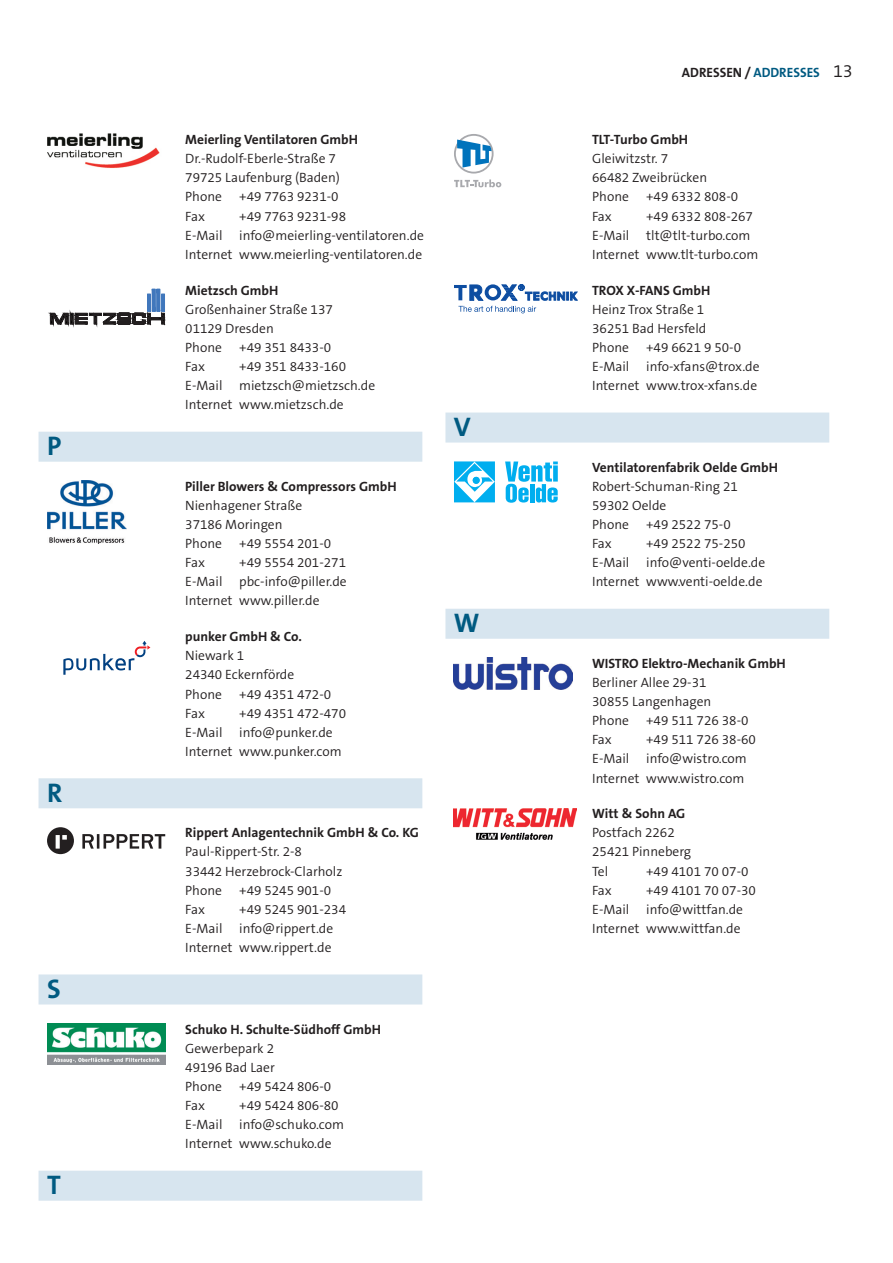
<style>
.page{position:relative;width:893px;height:1263px;background:#fff}
.page>*{position:absolute;margin:0;border:0;box-sizing:border-box;transform-origin:0 0}
.t1{font:700 27px "The Sans B7";color:#005a81}
.t2{font:300 13.5px/19.2px "The Sans B4";color:#231f20}
.t3{font:700 13.5px "The Sans B7";color:#231f20}
.t4{font:700 13.5px "The Sans B Plus W7";color:#231f20}
.s1{color:#005a81}
.s2{font-family:"The Sans B4";font-weight:300;font-size:18px}
</style>
<div class="page">
<svg style="left:454px;top:134px;width:47px;height:53px"></svg>
<svg style="left:454px;top:284px;width:123px;height:29px"></svg>
<div style="left:445px;top:412px;width:384px;height:30px;background:#d7e5ef"></div>
<svg style="left:454px;top:461px;width:41px;height:41px"></svg>
<svg style="left:505px;top:461px;width:53px;height:42px"></svg>
<div style="left:445px;top:609px;width:384px;height:30px;background:#d7e5ef"></div>
<img style="left:454px;top:658px;width:119px;height:31px">
<img style="left:454px;top:808px;width:122px;height:31px">
<img style="left:47px;top:134px;width:113px;height:34px">
<svg style="left:50px;top:288px;width:115px;height:37px"></svg>
<div style="left:39px;top:432px;width:383px;height:30px;background:#d7e5ef"></div>
<img style="left:47px;top:481px;width:80px;height:62px">
<svg style="left:63px;top:641px;width:87px;height:34px"></svg>
<div style="left:39px;top:778px;width:383px;height:30px;background:#d7e5ef"></div>
<svg style="left:47px;top:827px;width:27px;height:27px"></svg>
<svg style="left:82px;top:834px;width:83px;height:15px"></svg>
<div style="left:39px;top:974px;width:383px;height:30px;background:#d7e5ef"></div>
<img style="left:47px;top:1023px;width:119px;height:42px">
<div style="left:39px;top:1171px;width:383px;height:30px;background:#d7e5ef"></div>
<h1 class="t1" style="left:47px;top:432px;width:16px">P</h1>
<h1 class="t1" style="left:47px;top:778px;width:17px">R</h1>
<h1 class="t1" style="left:47px;top:974px;width:15px">S</h1>
<h1 class="t1" style="left:47px;top:1171px;width:15px">T</h1>
<p class="t3" style="left:185px;top:132px;width:174px">Meierling Ventilatoren GmbH</p>
<p class="t2" style="left:185px;top:150px;width:156px">Dr.-Rudolf-Eberle-Straße 7<br>79725 Laufenburg (Baden)<br>Phone</p>
<p class="t2" style="left:239px;top:188px;width:101px">+49 7763 9231-0</p>
<p class="t2" style="left:185px;top:207px;width:21px">Fax</p>
<p class="t2" style="left:185px;top:207px;width:240px;text-indent:54px">+49 7763 9231-98<br>E-Mail info@meierling-ventilatoren.de<br>Internet www.meierling-ventilatoren.de</p>
<p class="t3" style="left:185px;top:283px;width:95px">Mietzsch GmbH</p>
<p class="t2" style="left:185px;top:300px;width:149px">Großenhainer Straße 137<br>01129 Dresden<br>Phone</p>
<p class="t2" style="left:239px;top:338px;width:93px">+49 351 8433-0</p>
<p class="t2" style="left:185px;top:357px;width:21px">Fax</p>
<p class="t2" style="left:185px;top:357px;width:191px;text-indent:54px">+49 351 8433-160<br>E-Mail mietzsch@mietzsch.de<br>Internet www.mietzsch.de</p>
<p class="t3" style="left:185px;top:479px;width:213px">Piller Blowers &amp; Compressors GmbH</p>
<p class="t2" style="left:185px;top:496px;width:118px">Nienhagener Straße<br>37186 Moringen<br>Phone</p>
<p class="t2" style="left:239px;top:534px;width:93px">+49 5554 201-0</p>
<p class="t2" style="left:185px;top:554px;width:21px">Fax</p>
<p class="t2" style="left:185px;top:554px;width:163px;text-align:justify;text-indent:54px">+49 5554 201-271<br>E-Mail pbc-info@piller.de Internet www.piller.de</p>
<p class="t3" style="left:185px;top:629px;width:118px">punker GmbH &amp; Co.</p>
<p class="t2" style="left:185px;top:647px;width:111px">Niewark 1<br>24340 Eckernförde<br>Phone</p>
<p class="t2" style="left:239px;top:685px;width:93px">+49 4351 472-0</p>
<p class="t2" style="left:185px;top:704px;width:21px">Fax</p>
<p class="t2" style="left:185px;top:704px;width:162px;text-indent:54px">+49 4351 472-470<br>E-Mail info@punker.de<br>Internet www.punker.com</p>
<p class="t3" style="left:185px;top:826px;width:235px">Rippert Anlagentechnik GmbH &amp; Co. KG</p>
<p class="t2" style="left:185px;top:843px;width:159px">Paul-Rippert-Str. 2-8<br>33442 Herzebrock-Clarholz<br>Phone</p>
<p class="t2" style="left:239px;top:881px;width:93px">+49 5245 901-0</p>
<p class="t2" style="left:185px;top:900px;width:21px">Fax</p>
<p class="t2" style="left:185px;top:900px;width:162px;text-indent:54px">+49 5245 901-234<br>E-Mail info@rippert.de<br>Internet www.rippert.de</p>
<p class="t3" style="left:185px;top:1022px;width:197px">Schuko H. Schulte-Südhoff GmbH</p>
<p class="t2" style="left:185px;top:1039px;width:91px;text-align:justify">Gewerbepark 2<br>49196 Bad Laer Phone</p>
<p class="t2" style="left:239px;top:1077px;width:93px">+49 5424 806-0</p>
<p class="t2" style="left:185px;top:1096px;width:21px">Fax</p>
<p class="t2" style="left:185px;top:1096px;width:160px;text-indent:54px">+49 5424 806-80<br>E-Mail info@schuko.com<br>Internet www.schuko.de</p>
<h1 class="t1" style="left:454px;top:413px;width:18px">V</h1>
<h1 class="t1" style="left:454px;top:609px;width:27px">W</h1>
<p class="t4" style="left:682px;top:63px;width:172px">ADRESSEN / <span class="s1">ADDRESSES</span> <span class="s2">13</span></p>
<p class="t3" style="left:592px;top:132px;width:98px">TLT-Turbo GmbH</p>
<p class="t2" style="left:592px;top:150px;width:116px">Gleiwitzstr. 7<br>66482 Zweibrücken<br>Phone</p>
<p class="t2" style="left:646px;top:188px;width:93px">+49 6332 808-0</p>
<p class="t2" style="left:592px;top:207px;width:21px">Fax</p>
<p class="t2" style="left:592px;top:207px;width:168px;text-indent:54px">+49 6332 808-267<br>E-Mail tlt@tlt-turbo.com<br>Internet www.tlt-turbo.com</p>
<p class="t3" style="left:592px;top:283px;width:120px">TROX X-FANS GmbH</p>
<p class="t2" style="left:592px;top:300px;width:116px">Heinz Trox Straße 1<br>36251 Bad Hersfeld<br>Phone</p>
<p class="t2" style="left:592px;top:338px;width:169px;text-indent:54px">+49 6621 9 50-0<br>E-Mail info-xfans@trox.de<br>Internet www.trox-xfans.de</p>
<p class="t3" style="left:592px;top:460px;width:187px">Ventilatorenfabrik Oelde GmbH</p>
<p class="t2" style="left:592px;top:477px;width:147px">Robert-Schuman-Ring 21<br>59302 Oelde<br>Phone</p>
<p class="t2" style="left:646px;top:515px;width:86px">+49 2522 75-0</p>
<p class="t2" style="left:592px;top:534px;width:21px">Fax</p>
<p class="t2" style="left:592px;top:534px;width:175px;text-indent:54px">+49 2522 75-250<br>E-Mail info@venti-oelde.de<br>Internet www.venti-oelde.de</p>
<p class="t3" style="left:592px;top:656px;width:195px">WISTRO Elektro-Mechanik GmbH</p>
<p class="t2" style="left:592px;top:673px;width:121px">Berliner Allee 29-31<br>30855 Langenhagen<br>Phone</p>
<p class="t2" style="left:646px;top:711px;width:104px">+49 511 726 38-0</p>
<p class="t2" style="left:592px;top:731px;width:21px">Fax</p>
<p class="t2" style="left:592px;top:731px;width:165px;text-indent:54px">+49 511 726 38-60<br>E-Mail info@wistro.com<br>Internet www.wistro.com</p>
<p class="t3" style="left:592px;top:806px;width:95px">Witt &amp; Sohn AG</p>
<p class="t2" style="left:592px;top:824px;width:101px">Postfach 2262<br>25421 Pinneberg<br>Tel</p>
<p class="t2" style="left:646px;top:862px;width:104px">+49 4101 70 07-0</p>
<p class="t2" style="left:592px;top:881px;width:21px">Fax</p>
<p class="t2" style="left:592px;top:881px;width:165px;text-indent:54px">+49 4101 70 07-30<br>E-Mail info@wittfan.de<br>Internet www.wittfan.de</p>
</div>
